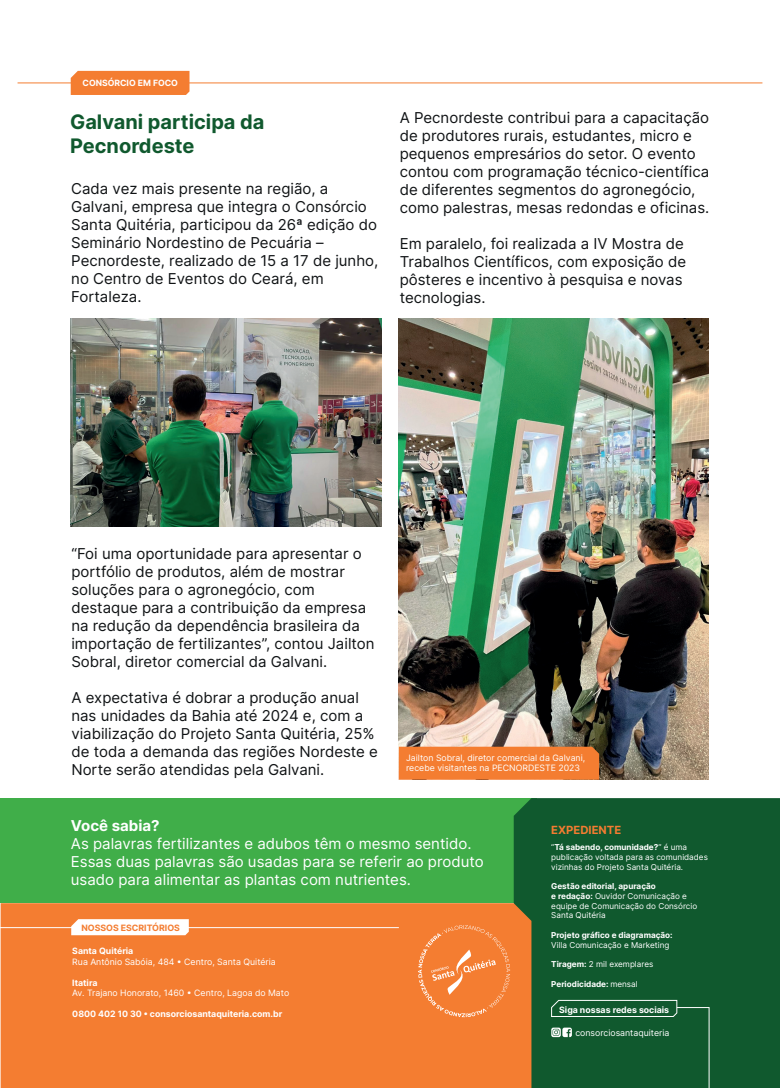
<style>
.page{position:relative;width:780px;height:1088px;background:#fff}
.page>*{position:absolute;margin:0;border:0;box-sizing:border-box;transform-origin:0 0}
.t1{font:700 20px/24px "Inter";color:#10592e}
.t2{font:15px/18px "Inter";color:#101315}
.t3{font:15px/18px "Inter";color:#fff}
.t4{font:700 15px "Inter";color:#fff}
.t5{font:700 11.25px "Inter";color:#f47c31}
.t6{font:8.75px/10.5px "Inter";color:#fff}
.t7{font:700 8.75px "Inter";color:#fff}
.t8{font:700 8.75px "Inter";color:#f47d31}
.t9{font:700 8.62px "Inter";color:#fff}
.t10{font:8.12px/9.8px "Inter";color:#fff}
.t11{font:700 8.12px "Inter";color:#fff}
.s1{font-weight:700}
.s2{font-weight:400}
</style>
<div class="page">
<div style="left:0;top:798px;width:537px;height:105px;background:#40ae49"></div>
<div style="left:513px;top:798px;width:267px;height:290px;background:#10592e"></div>
<div style="left:1px;top:903px;width:530px;height:185px;background:#f47d31"></div>
<div style="left:551px;top:999px;width:158px;height:89px;background:#10592e"></div>
<svg style="left:418px;top:925px;width:92px;height:92px;background:#f48842"></svg>
<hr style="left:0;top:927px;width:399px;height:1px;background:#fff">
<svg style="left:71px;top:919px;width:118px;height:16px"></svg>
<hr style="left:18px;top:82px;width:744px;height:1px;background:#f47d31">
<div style="left:71px;top:71px;width:118px;height:24px;background:#f47d31"></div>
<img style="left:71px;top:319px;width:310px;height:207px">
<img style="left:399px;top:319px;width:309px;height:461px">
<div style="left:399px;top:747px;width:200px;height:33px;background:#f47d31"></div>
<p class="t9" style="left:82px;top:77px;width:97px">CONSÓRCIO EM FOCO</p>
<h1 class="t1" style="left:70px;top:109px;width:196px">Galvani participa da<br>Pecnordeste</h1>
<p class="t2" style="left:71px;top:179px;width:308px">Cada vez mais presente na região, a Galvani, empresa que integra o Consórcio Santa Quitéria, participou da 26ª edição do Seminário Nordestino de Pecuária – Pecnordeste, realizado de 15 a 17 de junho, no Centro de Eventos do Ceará, em Fortaleza.</p>
<p class="t2" style="left:399px;top:108px;width:311px">A Pecnordeste contribui para a capacitação de produtores rurais, estudantes, micro e pequenos empresários do setor. O evento contou com programação técnico-científica de diferentes segmentos do agronegócio, como palestras, mesas redondas e oficinas.</p>
<p class="t2" style="left:399px;top:234px;width:288px">Em paralelo, foi realizada a IV Mostra de Trabalhos Científicos, com exposição de pôsteres e incentivo à pesquisa e novas tecnologias.</p>
<p class="t2" style="left:71px;top:544px;width:305px">“Foi uma oportunidade para apresentar o portfólio de produtos, além de mostrar soluções para o agronegócio, com destaque para a contribuição da empresa na redução da dependência brasileira da importação de fertilizantes”, contou Jailton Sobral, diretor comercial da Galvani.</p>
<p class="t2" style="left:71px;top:688px;width:308px">A expectativa é dobrar a produção anual nas unidades da Bahia até 2024 e, com a viabilização do Projeto Santa Quitéria, 25% de toda a demanda das regiões Nordeste e Norte serão atendidas pela Galvani.</p>
<p class="t6" style="left:406px;top:752px;width:180px">Jailton Sobral, diretor comercial da Galvani, recebe visitantes na PECNORDESTE 2023</p>
<p class="t4" style="left:71px;top:814px;width:90px">Você sabia?</p>
<p class="t3" style="left:71px;top:834px;width:414px">As palavras fertilizantes e adubos têm o mesmo sentido.<br>Essas duas palavras são usadas para se referir ao produto usado para alimentar as plantas com nutrientes.</p>
<p class="t8" style="left:81px;top:921px;width:100px">NOSSOS ESCRITÓRIOS</p>
<p class="t7" style="left:72px;top:944px;width:63px">Santa Quitéria</p>
<p class="t6" style="left:72px;top:956px;width:205px">Rua Antônio Sabóia, 484 • Centro, Santa Quitéria</p>
<p class="t7" style="left:72px;top:976px;width:27px">Itatira</p>
<p class="t6" style="left:72px;top:987px;width:218px">Av. Trajano Honorato, 1460 • Centro, Lagoa do Mato</p>
<p class="t7" style="left:72px;top:1007px;width:211px">0800 402 10 30 • consorciosantaquiteria.com.br</p>
<p class="t5" style="left:551px;top:821px;width:72px">EXPEDIENTE</p>
<p class="t10" style="left:551px;top:842px;width:158px">“<span class="s1">Tá sabendo, comunidade?</span>” é uma publicação voltada para as comunidades vizinhas do Projeto Santa Quitéria.</p>
<p class="t10" style="left:551px;top:881px;width:147px"><span class="s1">Gestão editorial, apuração<br>e redação:</span> Ouvidor Comunicação e equipe de Comunicação do Consórcio<br>Santa Quitéria</p>
<p class="t11" style="left:551px;top:929px;width:123px">Projeto gráfico e diagramação:</p>
<p class="t10" style="left:551px;top:939px;width:120px">Villa Comunicação e Marketing</p>
<p class="t10" style="left:551px;top:959px;width:103px"><span class="s1">Tiragem:</span> 2 mil exemplares</p>
<p class="t11" style="left:551px;top:978px;width:88px">Periodicidade: <span class="s2">mensal</span></p>
<p class="t7" style="left:559px;top:1003px;width:111px">Siga nossas redes sociais</p>
<p class="t6" style="left:575px;top:1027px;width:96px">consorciosantaquiteria</p>
</div>
